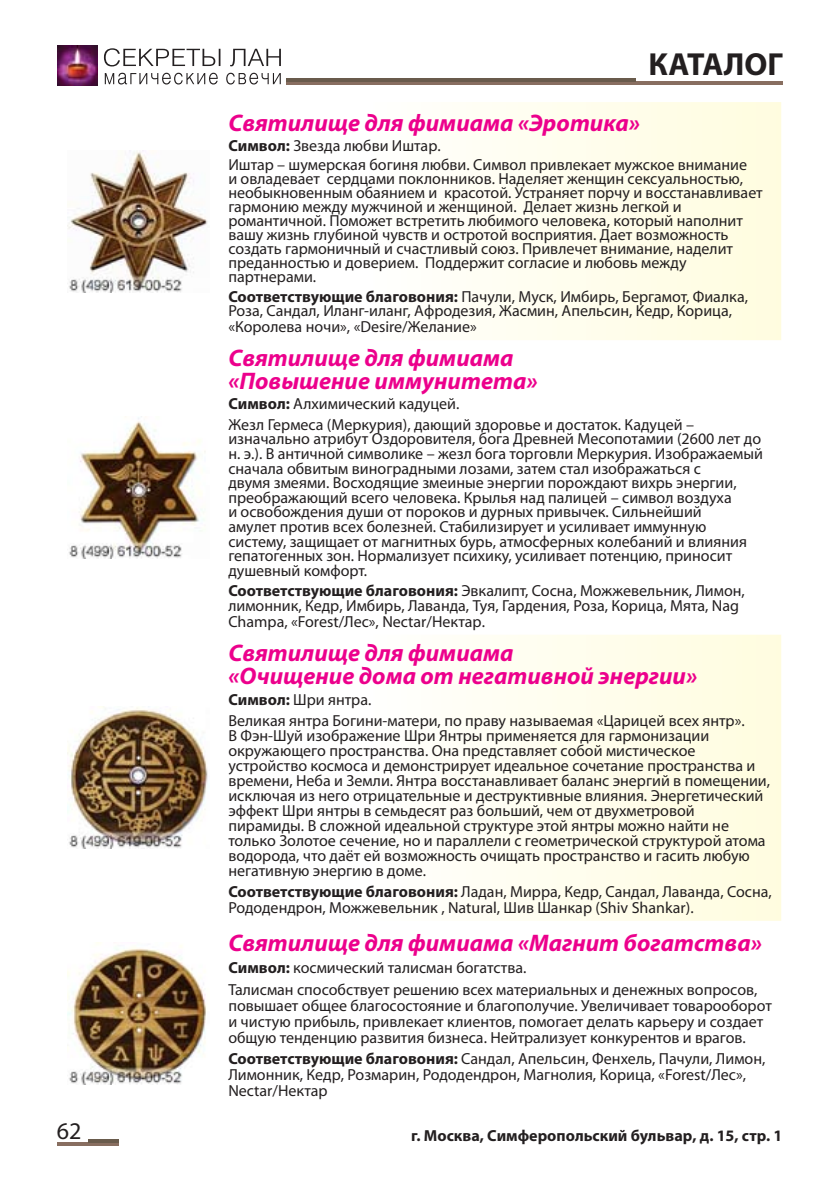
<style>
.page{position:relative;width:840px;height:1191px;background:#fff}
.page>*{position:absolute;margin:0;border:0;box-sizing:border-box;transform-origin:0 0}
.t1{font:700 32px "Myriad Pro";color:#231f20}
.t2{font:italic 700 24px/23px "Myriad Pro";color:#ec008c}
.t3{font:24px "Myriad Pro";color:#231f20}
.t4{font:16px/14.6px "Myriad Pro";color:#231f20}
.t5{font:700 16px "Myriad Pro";color:#231f20}
.s1{font-weight:700}
</style>
<div class="page">
<svg style="left:104px;top:48px;width:116px;height:18px"></svg>
<svg style="left:230px;top:49px;width:51px;height:17px"></svg>
<svg style="left:105px;top:73px;width:175px;height:11px"></svg>
<img style="left:57px;top:46px;width:41px;height:39px">
<svg style="left:286px;top:81px;width:496px;height:4px;fill:#886e60"></svg>
<hr style="left:57px;top:1142px;width:62px;height:3px;background:#886e60">
<hr style="left:286px;top:78px;width:350px;height:3px;background:#695b4c">
<svg style="left:88px;top:1139px;width:31px;height:3px"></svg>
<svg style="left:472px;top:102px;width:308px;height:818px"></svg>
<img style="left:68px;top:150px;width:140px;height:142px">
<img style="left:69px;top:416px;width:137px;height:142px">
<img style="left:68px;top:707px;width:140px;height:141px">
<img style="left:68px;top:942px;width:139px;height:142px">
<h1 class="t1" style="left:648px;top:43px;width:136px">КАТАЛОГ</h1>
<h2 class="t2" style="left:228px;top:111px;width:413px">Святилище для фимиама «Эротика»</h2>
<p class="t4" style="left:228px;top:135px;width:520px;line-height:19.6px"><span class="s1">Символ:</span> Звезда любви Иштар.<br>Иштар – шумерская богиня любви. Символ привлекает мужское внимание</p>
<p class="t4" style="left:228px;top:172px;width:535px;line-height:14px">и овладевает сердцами поклонников. Наделяет женщин сексуальностью, необыкновенным обаянием и красотой. Устраняет порчу и восстанавливает гармонию между мужчиной и женщиной. Делает жизнь легкой и романтичной. Поможет встретить любимого человека, который наполнит вашу жизнь глубиной чувств и остротой восприятия. Дает возможность создать гармоничный и счастливый союз. Привлечет внимание, наделит преданностью и доверием. Поддержит согласие и любовь между партнерами.</p>
<p class="t4" style="left:228px;top:289px;width:521px;line-height:14px"><span class="s1">Соответствующие благовония:</span> Пачули, Муск, Имбирь, Бергамот, Фиалка,<br>Роза, Сандал, Иланг-иланг, Афродезия, Жасмин, Апельсин, Кедр, Корица,</p>
<p class="t4" style="left:228px;top:319px;width:250px">«Королева ночи», «Desire/Желание»</p>
<h2 class="t2" style="left:228px;top:346px;width:310px">Святилище для фимиама «Повышение иммунитета»</h2>
<p class="t4" style="left:228px;top:394px;width:467px;line-height:20.2px"><span class="s1">Символ:</span> Алхимический кадуцей.<br>Жезл Гермеса (Меркурия), дающий здоровье и достаток. Кадуцей –</p>
<p class="t4" style="left:228px;top:431px;width:535px">изначально атрибут Оздоровителя, бога Древней Месопотамии (2600 лет до н. э.). В античной символике – жезл бога торговли Меркурия. Изображаемый сначала обвитым виноградными лозами, затем стал изображаться с<br>двумя змеями. Восходящие змеиные энергии порождают вихрь энергии, преображающий всего человека. Крылья над палицей – символ воздуха<br>и освобождения души от пороков и дурных привычек. Сильнейший<br>амулет против всех болезней. Стабилизирует и усиливает иммунную систему, защищает от магнитных бурь, атмосферных колебаний и влияния гепатогенных зон. Нормализует психику, усиливает потенцию, приносит душевный комфорт.</p>
<p class="t4" style="left:228px;top:583px;width:517px;line-height:15.2px"><span class="s1">Соответствующие благовония:</span> Эвкалипт, Сосна, Можжевельник, Лимон, лимонник, Кедр, Имбирь, Лаванда, Туя, Гардения, Роза, Корица, Мята, Nag<br>Champa, «Forest/Лес», Nectar/Нектар.</p>
<h2 class="t2" style="left:228px;top:640px;width:470px">Святилище для фимиама<br>«Очищение дома от негативной энергии»</h2>
<p class="t4" style="left:228px;top:689px;width:517px;line-height:20.6px"><span class="s1">Символ:</span> Шри янтра.<br>Великая янтра Богини-матери, по праву называемая «Царицей всех янтр».</p>
<p class="t4" style="left:228px;top:728px;width:543px">В Фэн-Шуй изображение Шри Янтры применяется для гармонизации окружающего пространства. Она представляет собой мистическое устройство космоса и демонстрирует идеальное сочетание пространства и времени, Неба и Земли. Янтра восстанавливает баланс энергий в помещении, исключая из него отрицательные и деструктивные влияния. Энергетический эффект Шри янтры в семьдесят раз больший, чем от двухметровой пирамиды. В сложной идеальной структуре этой янтры можно найти не только Золотое сечение, но и параллели с геометрической структурой атома водорода, что даёт ей возможность очищать пространство и гасить любую негативную энергию в доме.</p>
<p class="t4" style="left:228px;top:883px;width:544px;line-height:16px"><span class="s1">Соответствующие благовония:</span> Ладан, Мирра, Кедр, Сандал, Лаванда, Сосна,<br>Рододендрон, Можжевельник , Natural, Шив Шанкар (Shiv Shankar).</p>
<h2 class="t2" style="left:228px;top:931px;width:534px">Святилище для фимиама «Магнит богатства»</h2>
<p class="t4" style="left:228px;top:956px;width:530px;line-height:21.6px"><span class="s1">Символ:</span> космический талисман богатства.<br>Талисман способствует решению всех материальных и денежных вопросов,</p>
<p class="t4" style="left:228px;top:997px;width:545px;line-height:16px">повышает общее благосостояние и благополучие. Увеличивает товарооборот и чистую прибыль, привлекает клиентов, помогает делать карьеру и создает общую тенденцию развития бизнеса. Нейтрализует конкурентов и врагов.</p>
<p class="t4" style="left:228px;top:1050px;width:538px;line-height:16px"><span class="s1">Соответствующие благовония:</span> Сандал, Апельсин, Фенхель, Пачули, Лимон,<br>Лимонник, Кедр, Розмарин, Рододендрон, Магнолия, Корица, «Forest/Лес»,<br>Nectar/Нектар</p>
<h2 class="t3" style="left:57px;top:1115px;width:26px">62</h2>
<p class="t5" style="left:411px;top:1125px;width:373px">г. Москва, Симферопольский бульвар, д. 15, стр. 1</p>
</div>
